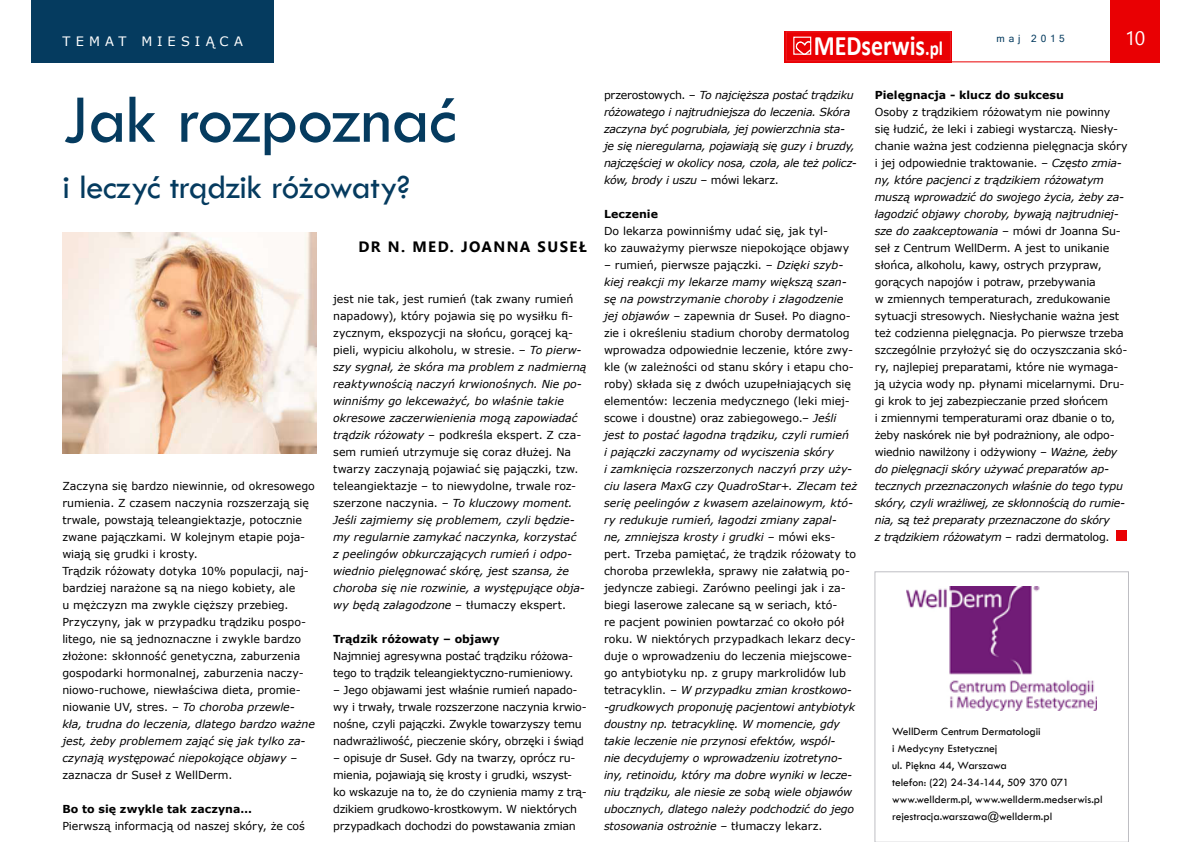
<style>
.page{position:relative;width:1191px;height:842px;background:#fff}
.page>*{position:absolute;margin:0;border:0;box-sizing:border-box;transform-origin:0 0}
.t1{font:71.1px "Tw Cen";letter-spacing:-.02em;color:#053b5f}
.t2{font:35px "Tw Cen";letter-spacing:-.015em;color:#053b5f}
.t3{font:700 28.3px "Calibri";color:#fff;scale:.85 1}
.t4{font:19.4px "Segoe UI";color:#fff}
.t5{font:700 15px "Lao UI";letter-spacing:.095em;color:#000}
.t6{font:13px "MS Reference Sans Serif";letter-spacing:.395em;color:#fff}
.t7{font:11.5px/17px "Tw Cen";letter-spacing:-.005em;color:#000}
.t8{font:italic 11px/17px "MS Reference Sans Serif";letter-spacing:-.01em;color:#000}
.t9{font:11px/17px "MS Reference Sans Serif";letter-spacing:-.01em;color:#000}
.t10{font:700 11px "MS Reference Sans Serif";color:#000}
.t11{font:10px "Microsoft Sans Serif";letter-spacing:.4em;color:#053b5f}
.s1{font-size:20.2px}
.s2{font-style:italic}
.s3{font-style:normal}
</style>
<div class="page">
<div style="left:784px;top:31px;width:167px;height:31px;background:#e9060a"></div>
<div style="left:786px;top:32px;width:164px;height:29px;background:#e90003"></div>
<div style="left:786px;top:32px;width:164px;height:29px;border:1px solid #ed1d24"></div>
<div style="left:793px;top:37px;width:18px;height:18px;border:1px solid #fff"></div>
<svg style="left:795px;top:41px;width:17px;height:14px"></svg>
<div style="left:1110px;top:0;width:49px;height:62px;background:#e90003"></div>
<hr style="left:950px;top:61px;width:160px;height:1px;background:#e90003">
<div style="left:31px;top:0;width:243px;height:62px;background:#053b5f"></div>
<img style="left:62px;top:232px;width:254px;height:222px">
<div style="left:1116px;top:531px;width:11px;height:10px;background:#e90003"></div>
<img style="left:907px;top:587px;width:189px;height:123px">
<div style="left:874px;top:572px;width:254px;height:270px;border:1px solid #bebec3"></div>
<p class="t6" style="left:62px;top:33px;width:182px">TEMAT MIESIĄCA</p>
<h3 class="t4" style="left:1125px;top:23px;width:22px">10</h3>
<p class="t11" style="left:996px;top:32px;width:70px">maj 2015</p>
<h3 class="t3" style="left:813px;top:27px;width:154px">MEDserwis<span class="s1">.pl</span></h3>
<h1 class="t1" style="left:62px;top:77px;width:396px">Jak rozpoznać</h1>
<h2 class="t2" style="left:62px;top:166px;width:349px">i leczyć trądzik różowaty?</h2>
<p class="t9" style="left:62px;top:477px;width:254px">Zaczyna się bardzo niewinnie, od okresowego rumienia. Z czasem naczynia rozszerzają się trwale, powstają teleangiektazje, potocznie zwane pajączkami. W kolejnym etapie poja&shy;wiają się grudki i krosty.<br>Trądzik różowaty dotyka 10% populacji, naj&shy;bardziej narażone są na niego kobiety, ale<br>u mężczyzn ma zwykle cięższy przebieg.<br>Przyczyny, jak w przypadku trądziku pospo&shy;litego, nie są jednoznaczne i zwykle bardzo złożone: skłonność genetyczna, zaburzenia gospodarki hormonalnej, zaburzenia naczy&shy;niowo-ruchowe, niewłaściwa dieta, promie&shy;niowanie UV, stres. – <span class="s2">To choroba przewle&shy;kła, trudna do leczenia, dlatego bardzo ważne jest, żeby problemem zająć się jak tylko za&shy;czynają występować niepokojące objawy</span> – zaznacza dr Suseł z WellDerm.</p>
<p class="t10" style="left:62px;top:802px;width:191px">Bo to się zwykle tak zaczyna…</p>
<p class="t9" style="left:62px;top:817px;width:244px">Pierwszą informacją od naszej skóry, że coś</p>
<h3 class="t5" style="left:358px;top:237px;width:230px">DR N. MED. JOANNA SUSEŁ</h3>
<p class="t8" style="left:333px;top:290px;width:255px"><span class="s3">jest nie tak, jest rumień (tak zwany rumień napadowy), który pojawia się po wysiłku fi&shy;zycznym, ekspozycji na słońcu, gorącej ką&shy;pieli, wypiciu alkoholu, w stresie. –</span> To pierw&shy;szy sygnał, że skóra ma problem z nadmierną reaktywnością naczyń krwionośnych. Nie po&shy;winniśmy go lekceważyć, bo właśnie takie okresowe zaczerwienienia mogą zapowiadać trądzik różowaty <span class="s3">– podkreśla ekspert. Z cza&shy;sem rumień utrzymuje się coraz dłużej. Na twarzy zaczynają pojawiać się pajączki, tzw. teleangiektazje – to niewydolne, trwale roz&shy;szerzone naczynia. –</span> To kluczowy moment.<br>Jeśli zajmiemy się problemem, czyli będzie&shy;my regularnie zamykać naczynka, korzystać<br>z peelingów obkurczających rumień i odpo&shy;wiednio pielęgnować skórę, jest szansa, że choroba się nie rozwinie, a występujące obja&shy;wy będą załagodzone <span class="s3">– tłumaczy ekspert.</span></p>
<p class="t10" style="left:333px;top:632px;width:168px">Trądzik różowaty – objawy</p>
<p class="t9" style="left:333px;top:647px;width:242px">Najmniej agresywna postać trądziku różowa&shy;tego to trądzik teleangiektyczno-rumieniowy.</p>
<p class="t9" style="left:333px;top:681px;width:255px">– Jego objawami jest właśnie rumień napado&shy;wy i trwały, trwale rozszerzone naczynia krwio&shy;nośne, czyli pajączki. Zwykle towarzyszy temu nadwrażliwość, pieczenie skóry, obrzęki i świąd</p>
<p class="t9" style="left:333px;top:749px;width:255px">– opisuje dr Suseł. Gdy na twarzy, oprócz ru&shy;mienia, pojawiają się krosty i grudki, wszyst&shy;ko wskazuje na to, że do czynienia mamy z trą&shy;dzikiem grudkowo-krostkowym. W niektórych przypadkach dochodzi do powstawania zmian</p>
<p class="t8" style="left:604px;top:86px;width:254px"><span class="s3">przerostowych. –</span> To najcięższa postać trądziku różowatego i najtrudniejsza do leczenia. Skóra zaczyna być pogrubiała, jej powierzchnia sta&shy;je się nieregularna, pojawiają się guzy i bruzdy, najczęściej w okolicy nosa, czoła, ale też policz&shy;ków, brody i uszu <span class="s3">– mówi lekarz.</span></p>
<p class="t10" style="left:604px;top:207px;width:55px">Leczenie</p>
<p class="t9" style="left:604px;top:222px;width:247px">Do lekarza powinniśmy udać się, jak tyl-<br>ko zauważymy pierwsze niepokojące objawy</p>
<p class="t8" style="left:604px;top:256px;width:255px"><span class="s3">– rumień, pierwsze pajączki. –</span> Dzięki szyb&shy;kiej reakcji my lekarze mamy większą szan&shy;sę na powstrzymanie choroby i złagodzenie jej objawów <span class="s3">– zapewnia dr Suseł. Po diagno&shy;zie i określeniu stadium choroby dermatolog wprowadza odpowiednie leczenie, które zwy&shy;kle (w zależności od stanu skóry i etapu cho&shy;roby) składa się z dwóch uzupełniających się elementów: leczenia medycznego (leki miej&shy;scowe i doustne) oraz zabiegowego.–</span> Jeśli jest to postać łagodna trądziku, czyli rumień<br>i pajączki zaczynamy od wyciszenia skóry<br>i zamknięcia rozszerzonych naczyń przy uży&shy;ciu lasera MaxG czy QuadroStar+. Zlecam też serię peelingów z kwasem azelainowym, któ&shy;ry redukuje rumień, łagodzi zmiany zapal-<br>ne, zmniejsza krosty i grudki <span class="s3">– mówi eks&shy;pert. Trzeba pamiętać, że trądzik różowaty to choroba przewlekła, sprawy nie załatwią po&shy;jedyncze zabiegi. Zarówno peelingi jak i za&shy;biegi laserowe zalecane są w seriach, któ-<br>re pacjent powinien powtarzać co około pół roku. W niektórych przypadkach lekarz decy&shy;duje o wprowadzeniu do leczenia miejscowe&shy;go antybiotyku np. z grupy markrolidów lub tetracyklin. –</span> W przypadku zmian krostkowo--grudkowych proponuję pacjentowi antybiotyk doustny np. tetracyklinę. W momencie, gdy takie leczenie nie przynosi efektów, wspól-<br>nie decydujemy o wprowadzeniu izotretyno&shy;iny, retinoidu, który ma dobre wyniki w lecze&shy;niu trądziku, ale niesie ze sobą wiele objawów ubocznych, dlatego należy podchodzić do jego stosowania ostrożnie <span class="s3">– tłumaczy lekarz.</span></p>
<p class="t10" style="left:874px;top:88px;width:191px">Pielęgnacja - klucz do sukcesu</p>
<p class="t9" style="left:874px;top:103px;width:254px">Osoby z trądzikiem różowatym nie powinny się łudzić, że leki i zabiegi wystarczą. Niesły&shy;chanie ważna jest codzienna pielęgnacja skóry i jej odpowiednie traktowanie. <span class="s2">– Często zmia&shy;ny, które pacjenci z trądzikiem różowatym muszą wprowadzić do swojego życia, żeby za&shy;łagodzić objawy choroby, bywają najtrudniej&shy;sze do zaakceptowania</span> – mówi dr Joanna Su&shy;seł z Centrum WellDerm. A jest to unikanie słońca, alkoholu, kawy, ostrych przypraw, gorących napojów i potraw, przebywania<br>w zmiennych temperaturach, zredukowanie sytuacji stresowych. Niesłychanie ważna jest też codzienna pielęgnacja. Po pierwsze trzeba szczególnie przyłożyć się do oczyszczania skó&shy;ry, najlepiej preparatami, które nie wymaga&shy;ją użycia wody np. płynami micelarnymi. Dru&shy;gi krok to jej zabezpieczanie przed słońcem<br>i zmiennymi temperaturami oraz dbanie o to, żeby naskórek nie był podrażniony, ale odpo&shy;wiednio nawilżony i odżywiony – <span class="s2">Ważne, żeby do pielęgnacji skóry używać preparatów ap&shy;tecznych przeznaczonych właśnie do tego typu skóry, czyli wrażliwej, ze skłonnością do rumie&shy;nia, są też preparaty przeznaczone do skóry<br>z trądzikiem różowatym</span> – radzi dermatolog.</p>
<p class="t7" style="left:892px;top:723px;width:212px">WellDerm Centrum Dermatologii<br>i Medycyny Estetycznej<br>ul. Piękna 44, Warszawa<br>telefon: (22) 24-34-144, 509 370 071 www.wellderm.pl, www.wellderm.medserwis.pl rejestracja.warszawa@wellderm.pl</p>
</div>
